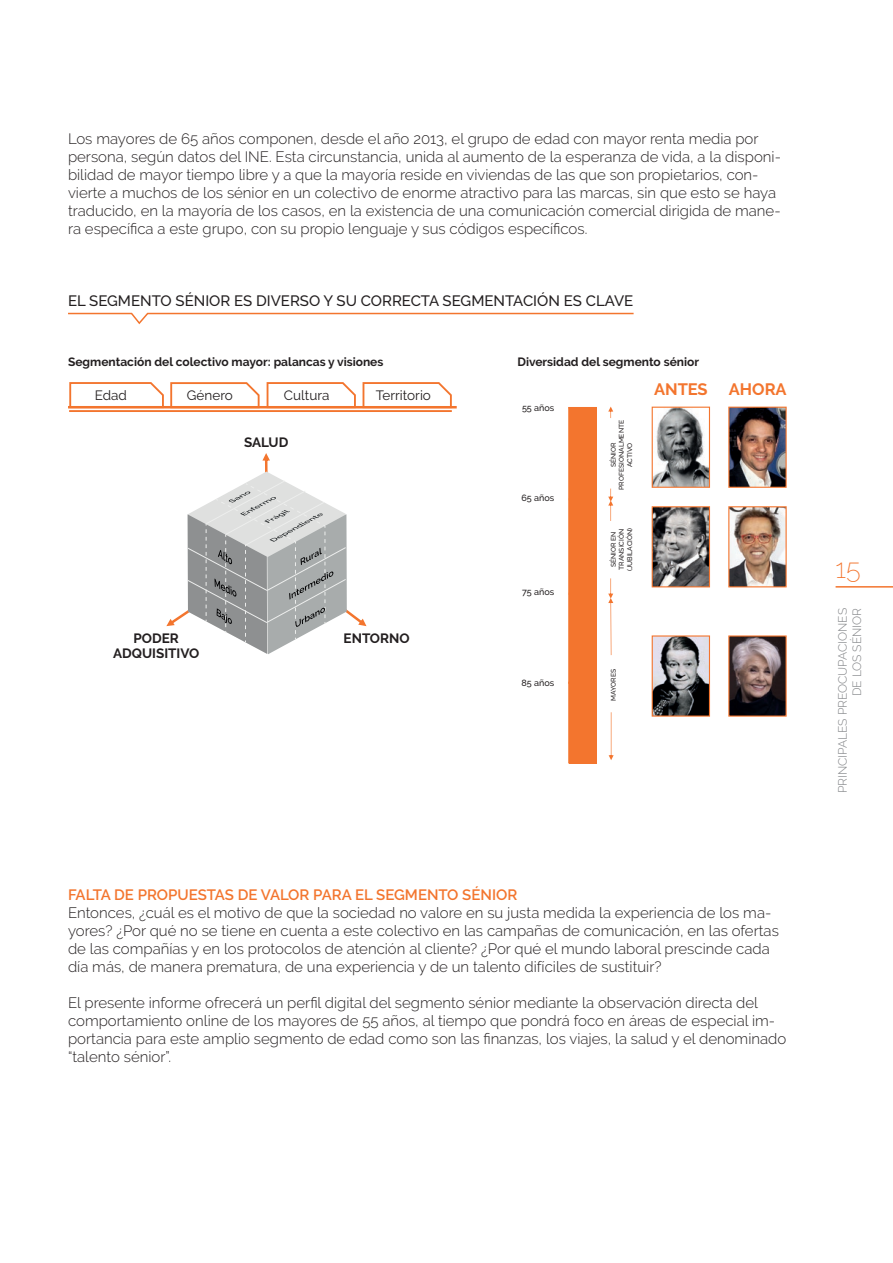
<style>
.page{position:relative;width:893px;height:1263px;background:#fff}
.page>*{position:absolute;margin:0;border:0;box-sizing:border-box;transform-origin:0 0}
.t1{font:200 27px "Raleway";color:#f3752e}
.t2{font:700 16.5px "Raleway";color:#f3752e}
.TEXTO{font:300 15px/18px "Raleway";color:#231f20}
.TITULAR_GRAFICOS{font:500 15px "Raleway";color:#231f20}
.LADILLO{font:600 15px "Raleway";color:#f3752e}
.t3{font:700 13.5px "Raleway";color:#231f20}
.t4{font:13.5px "Raleway";color:#231f20}
.t5{font:700 12px "Raleway";color:#231f20}
.t6{font:300 12px/14.4px "Raleway";color:#808285;text-align:right}
.t7{font:500 9px "Raleway";color:#231f20}
.t8{font:500 6.75px "Raleway";color:#231f20}
</style>
<div class="page">
<hr style="left:836px;top:586px;width:57px;height:2px;background:#f3752e">
<div style="left:569px;top:407px;width:27px;height:356px;background:#f3752e"></div>
<div style="left:568px;top:407px;width:29px;height:356px;border:1px solid #f3752e"></div>
<hr style="left:569px;top:407px;width:28px;height:2px;background:#f3752e">
<hr style="left:569px;top:498px;width:28px;height:2px;background:#f3752e">
<hr style="left:569px;top:593px;width:28px;height:2px;background:#f3752e">
<hr style="left:568px;top:682px;width:28px;height:2px;background:#f3752e">
<svg style="left:609px;top:712px;width:5px;height:48px"></svg>
<svg style="left:608px;top:578px;width:5px;height:77px"></svg>
<svg style="left:608px;top:489px;width:5px;height:32px"></svg>
<svg style="left:608px;top:407px;width:5px;height:11px"></svg>
<svg style="left:68px;top:382px;width:385px;height:27px"></svg>
<hr style="left:68px;top:406px;width:389px;height:2px;background:#f3752e">
<hr style="left:69px;top:410px;width:383px;height:2px;background:#f3752e">
<svg style="left:166px;top:453px;width:200px;height:201px"></svg>
<img style="left:728px;top:506px;width:59px;height:82px">
<svg style="left:651px;top:506px;width:60px;height:82px"></svg>
<svg style="left:728px;top:635px;width:59px;height:82px"></svg>
<img style="left:728px;top:406px;width:59px;height:82px">
<svg style="left:651px;top:406px;width:60px;height:82px"></svg>
<svg style="left:651px;top:635px;width:60px;height:82px"></svg>
<svg style="left:68px;top:312px;width:566px;height:13px"></svg>
<p class="TEXTO" style="left:68px;top:130px;width:714px">Los mayores de 65 años componen, desde el año 2013, el grupo de edad con mayor renta media por persona, según datos del INE. Esta circunstancia, unida al aumento de la esperanza de vida, a la disponi&shy;bilidad de mayor tiempo libre y a que la mayoría reside en viviendas de las que son propietarios, con&shy;vierte a muchos de los sénior en un colectivo de enorme atractivo para las marcas, sin que esto se haya traducido, en la mayoría de los casos, en la existencia de una comunicación comercial dirigida de mane&shy;ra específica a este grupo, con su propio lenguaje y sus códigos específicos.</p>
<p class="TITULAR_GRAFICOS" style="left:68px;top:292px;width:567px">EL SEGMENTO SÉNIOR ES DIVERSO Y SU CORRECTA SEGMENTACIÓN ES CLAVE</p>
<p class="t5" style="left:68px;top:354px;width:317px">Segmentación del colectivo mayor: palancas y visiones</p>
<p class="t4" style="left:95px;top:388px;width:34px">Edad</p>
<p class="t4" style="left:187px;top:388px;width:47px">Género</p>
<p class="t4" style="left:284px;top:388px;width:47px">Cultura</p>
<p class="t4" style="left:376px;top:388px;width:57px">Territorio</p>
<p class="t3" style="left:244px;top:434px;width:46px">SALUD</p>
<p class="t3" style="left:134px;top:630px;width:47px">PODER</p>
<p class="t3" style="left:344px;top:630px;width:68px">ENTORNO</p>
<p class="t3" style="left:113px;top:645px;width:88px">ADQUISITIVO</p>
<p class="t5" style="left:517px;top:354px;width:183px">Diversidad del segmento sénior</p>
<p class="t2" style="left:654px;top:379px;width:55px">ANTES</p>
<p class="t2" style="left:729px;top:379px;width:59px">AHORA</p>
<p class="t7" style="left:522px;top:403px;width:34px">55 años</p>
<p class="t7" style="left:521px;top:493px;width:34px">65 años</p>
<p class="t7" style="left:522px;top:587px;width:34px">75 años</p>
<p class="t7" style="left:522px;top:677px;width:34px">85 años</p>
<p class="t8" style="left:618px;top:490px;width:71px;rotate:-90deg">PROFESIONALMENTE</p>
<p class="t8" style="left:609px;top:467px;width:26px;rotate:-90deg">SÉNIOR</p>
<p class="t8" style="left:626px;top:467px;width:26px;rotate:-90deg">ACTIVO</p>
<p class="t8" style="left:609px;top:567px;width:37px;rotate:-90deg">SÉNIOR EN</p>
<p class="t8" style="left:618px;top:570px;width:42px;rotate:-90deg">TRANSICIÓN</p>
<p class="t8" style="left:626px;top:571px;width:45px;rotate:-90deg">(JUBILACIÓN)</p>
<p class="t8" style="left:609px;top:701px;width:33px;rotate:-90deg">MAYORES</p>
<p class="LADILLO" style="left:68px;top:886px;width:451px">FALTA DE PROPUESTAS DE VALOR PARA EL SEGMENTO SÉNIOR</p>
<p class="TEXTO" style="left:68px;top:904px;width:712px">Entonces, ¿cuál es el motivo de que la sociedad no valore en su justa medida la experiencia de los ma&shy;yores? ¿Por qué no se tiene en cuenta a este colectivo en las campañas de comunicación, en las ofertas de las compañías y en los protocolos de atención al cliente? ¿Por qué el mundo laboral prescinde cada día más, de manera prematura, de una experiencia y de un talento difíciles de sustituir?</p>
<p class="TEXTO" style="left:68px;top:994px;width:720px">El presente informe ofrecerá un perfil digital del segmento sénior mediante la observación directa del comportamiento online de los mayores de 55 años, al tiempo que pondrá foco en áreas de especial im&shy;portancia para este amplio segmento de edad como son las finanzas, los viajes, la salud y el denominado “talento sénior”.</p>
<h1 class="t1" style="left:836px;top:553px;width:27px">15</h1>
<p class="t6" style="left:835px;top:793px;width:187px;rotate:-90deg">PRINCIPALES PREOCUPACIONES<br>DE LOS SÉNIOR</p>
</div>
